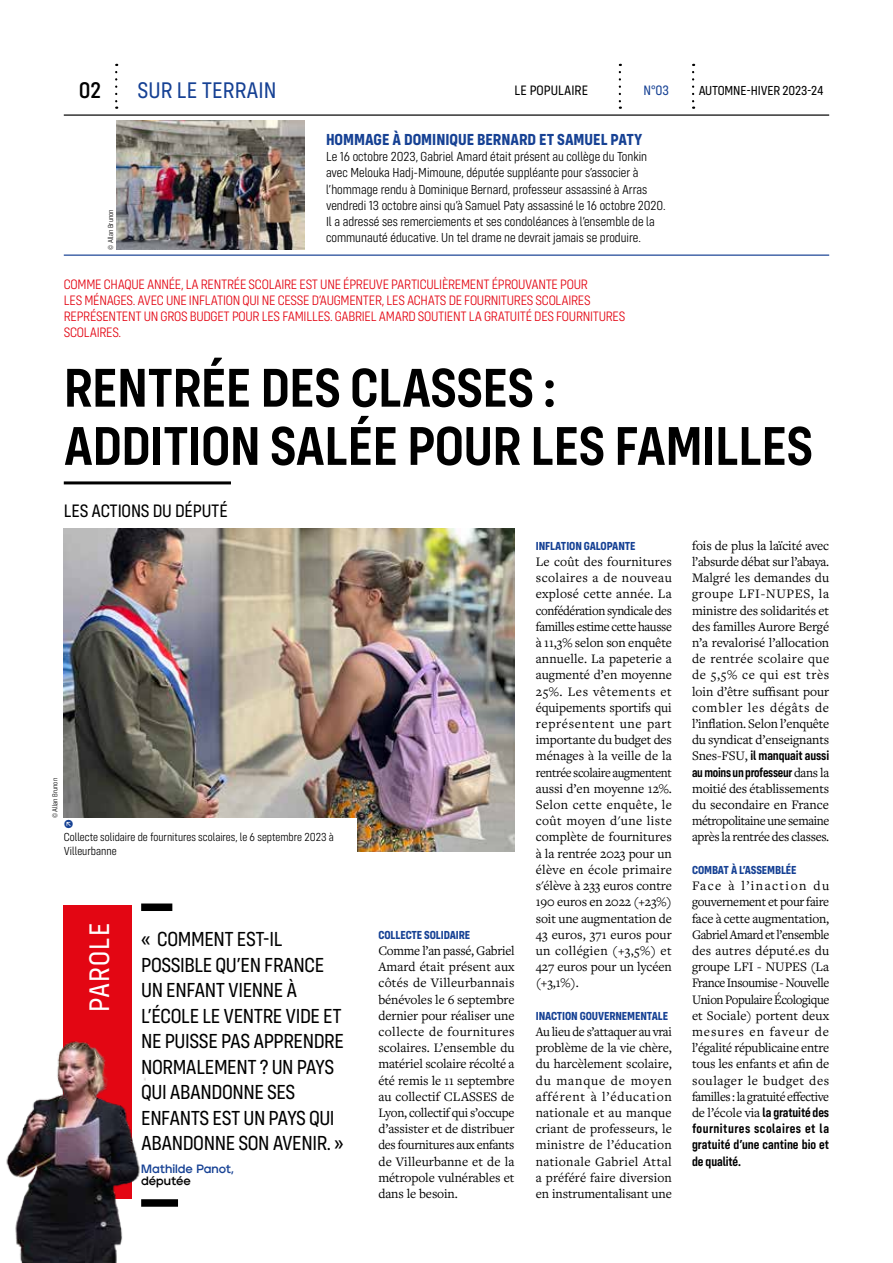
<style>
.page{position:relative;width:893px;height:1263px;background:#fff}
.page>*{position:absolute;margin:0;border:0;box-sizing:border-box;transform-origin:0 0}
.t1{font:600 56.4px/58.2px "Config Condensed";letter-spacing:-.01em;color:#000}
.t2{font:29.25px "Config Condensed";letter-spacing:.04em;color:#fff}
.t3{font:23.4px "Config Condensed";color:#164194}
.t4{font:500 23.4px "Config Condensed";color:#000}
.t5{font:21px/25.5px "Config Condensed";letter-spacing:-.02em;color:#000}
.t6{font:18.6px "Config Condensed";letter-spacing:-.01em;color:#000}
.t7{font:700 16.5px "Config Condensed";color:#164194}
.t8{font:300 14.1px/15.9px "Config Condensed";letter-spacing:-.02em;color:#e30613}
.t9{font:14.1px "Config Condensed";color:#000}
.t10{font:14.1px "Config Condensed";color:#164194}
.t11{font:13.5px/16.2px "Freight Text Pro";letter-spacing:-.01em;color:#000;text-align:justify}
.t12{font:300 13.5px/16.2px "Config Condensed";color:#000}
.t13{font:600 13.5px/16.2px "Config Condensed";letter-spacing:-.01em;color:#000}
.t14{font:13.5px "Config Condensed";letter-spacing:-.01em;color:#000}
.t15{font:700 12px "Config Condensed";letter-spacing:-.01em;color:#164194}
.t16{font:300 12px/13.5px "Config Condensed";color:#000}
.t17{font:700 12px "Jeko";color:#164194}
.t18{font:700 12px "Jeko";letter-spacing:-.01em;color:#000}
.t19{font:12px "Config Condensed";color:#164194}
.t20{font:300 7.5px "Config Condensed";color:#000}
.s1{font-family:"Freight Text Pro";font-weight:400}
</style>
<div class="page">
<hr style="left:64px;top:114px;width:765px;height:2px;background:#000">
<svg style="left:115px;top:72px;width:2px;height:37px"></svg>
<svg style="left:619px;top:72px;width:2px;height:37px"></svg>
<svg style="left:692px;top:72px;width:2px;height:37px"></svg>
<hr style="left:64px;top:481px;width:167px;height:3px;background:#000">
<img style="left:64px;top:528px;width:450px;height:323px">
<div style="left:64px;top:906px;width:68px;height:293px;background:#e30613"></div>
<div style="left:141px;top:903px;width:31px;height:8px;background:#000"></div>
<div style="left:141px;top:1199px;width:37px;height:8px;background:#000"></div>
<hr style="left:64px;top:255px;width:765px;height:1px;background:#164194">
<div style="left:64px;top:818px;width:293px;height:44px;background:#fff"></div>
<img style="left:116px;top:120px;width:189px;height:130px">
<img style="left:6px;top:1032px;width:139px;height:231px">
<h3 class="t4" style="left:79px;top:77px;width:24px">02</h3>
<h3 class="t3" style="left:137px;top:77px;width:141px">SUR LE TERRAIN</h3>
<p class="t9" style="left:515px;top:82px;width:75px">LE POPULAIRE</p>
<p class="t10" style="left:643px;top:82px;width:27px">N°03</p>
<p class="t14" style="left:699px;top:83px;width:126px">AUTOMNE-HIVER 2023-24</p>
<p class="t20" style="left:106px;top:250px;width:42px;rotate:-90deg">© Allan Brunon</p>
<p class="t7" style="left:326px;top:130px;width:318px">HOMMAGE À DOMINIQUE BERNARD ET SAMUEL PATY</p>
<p class="t12" style="left:326px;top:149px;width:341px">Le 16 octobre 2023, Gabriel Amard était présent au collège du Tonkin avec Melouka Hadj-Mimoune, députée suppléante pour s’associer à l’hommage rendu à Dominique Bernard, professeur assassiné à Arras vendredi 13 octobre ainsi qu’à Samuel Paty assassiné le 16 octobre 2020.<br>Il a adressé ses remerciements et ses condoléances à l’ensemble de la communauté éducative. Un tel drame ne devrait jamais se produire.</p>
<p class="t8" style="left:64px;top:277px;width:563px">COMME CHAQUE ANNÉE, LA RENTRÉE SCOLAIRE EST UNE ÉPREUVE PARTICULIÈREMENT ÉPROUVANTE POUR<br>LES MÉNAGES. AVEC UNE INFLATION QUI NE CESSE D’AUGMENTER, LES ACHATS DE FOURNITURES SCOLAIRES REPRÉSENTENT UN GROS BUDGET POUR LES FAMILLES. GABRIEL AMARD SOUTIENT LA GRATUITÉ DES FOURNITURES SCOLAIRES.</p>
<h1 class="t1" style="left:64px;top:358px;width:751px">RENTRÉE DES CLASSES :<br>ADDITION SALÉE POUR LES FAMILLES</h1>
<h3 class="t6" style="left:64px;top:501px;width:166px">LES ACTIONS DU DÉPUTÉ</h3>
<p class="t20" style="left:51px;top:818px;width:42px;rotate:-90deg">© Allan Brunon</p>
<p class="t19" style="left:64px;top:817px;width:11px">↖</p>
<p class="t16" style="left:64px;top:830px;width:272px">Collecte solidaire de fournitures scolaires, le 6 septembre 2023 à<br>Villeurbanne</p>
<h2 class="t2" style="left:83px;top:1012px;width:91px;rotate:-90deg">PAROLE</h2>
<h3 class="t5" style="left:141px;top:927px;width:204px">« COMMENT EST-IL<br>POSSIBLE QU’EN FRANCE<br>UN ENFANT VIENNE À<br>L’ÉCOLE LE VENTRE VIDE ET<br>NE PUISSE PAS APPRENDRE<br>NORMALEMENT ? UN PAYS<br>QUI ABANDONNE SES<br>ENFANTS EST UN PAYS QUI<br>ABANDONNE SON AVENIR. »</h3>
<p class="t17" style="left:141px;top:1162px;width:94px">Mathilde Panot,</p>
<p class="t18" style="left:141px;top:1174px;width:51px">députée</p>
<p class="t15" style="left:378px;top:928px;width:93px">COLLECTE SOLIDAIRE</p>
<p class="t11" style="left:378px;top:942px;width:138px">Comme l’an passé, Gabriel Amard était présent aux côtés de Villeurbannais bénévoles le 6 septembre dernier pour réaliser une collecte de fournitures scolaires. L’ensemble du matériel scolaire récolté a été remis le 11 septembre au collectif CLASSES de Lyon, collectif qui s’occupe d’assister et de distribuer des fournitures aux enfants de Villeurbanne et de la métropole vulnérables et dans le besoin.</p>
<p class="t15" style="left:536px;top:539px;width:101px">INFLATION GALOPANTE</p>
<p class="t11" style="left:536px;top:553px;width:138px">Le coût des fournitures scolaires a de nouveau explosé cette année. La confédération syndicale des familles estime cette hausse à 11,3% selon son enquête annuelle. La papeterie a augmenté d’en moyenne 25%. Les vêtements et équipements sportifs qui représentent une part importante du budget des ménages à la veille de la rentrée scolaire augmentent aussi d’en moyenne 12%.<br>Selon cette enquête, le coût moyen d'une liste complète de fournitures à la rentrée 2023 pour un élève en école primaire s'élève à 233 euros contre 190 euros en 2022 (+23%) soit une augmentation de 43 euros, 371 euros pour un collégien (+3,5%) et 427 euros pour un lycéen (+3,1%).</p>
<p class="t15" style="left:536px;top:1009px;width:134px">INACTION GOUVERNEMENTALE</p>
<p class="t11" style="left:536px;top:1023px;width:138px">Au lieu de s’attaquer au vrai problème de la vie chère, du harcèlement scolaire, du manque de moyen afférent à l’éducation nationale et au manque criant de professeurs, le ministre de l’éducation nationale Gabriel Attal a préféré faire diversion en instrumentalisant une</p>
<p class="t11" style="left:692px;top:537px;width:139px">fois de plus la laïcité avec l’absurde débat sur l’abaya.<br>Malgré les demandes du groupe LFI-NUPES, la ministre des solidarités et des familles Aurore Bergé n’a revalorisé l’allocation de rentrée scolaire que de 5,5% ce qui est très loin d’être suffisant pour combler les dégâts de l’inflation. Selon l’enquête du syndicat d’enseignants</p>
<p class="t13" style="left:692px;top:748px;width:139px"><span class="s1">Snes-FSU,</span> il manquait aussi au moins un professeur<span class="s1">dans la</span></p>
<p class="t11" style="left:692px;top:780px;width:139px">moitié des établissements du secondaire en France métropolitaine une semaine après la rentrée des classes.</p>
<p class="t15" style="left:692px;top:863px;width:106px">COMBAT À L’ASSEMBLÉE</p>
<p class="t11" style="left:692px;top:877px;width:139px">Face à l’inaction du gouvernement et pour faire face à cette augmentation, Gabriel Amard et l’ensemble des autres député.es du groupe LFI - NUPES (La France Insoumise - Nouvelle Union Populaire Écologique et Sociale) portent deux mesures en faveur de l’égalité républicaine entre tous les enfants et afin de soulager le budget des familles : la gratuité effective</p>
<p class="t13" style="left:692px;top:1104px;width:139px;text-align:justify"><span class="s1">de l’école via</span> la gratuité des fournitures scolaires et la gratuité d’une cantine bio et de qualité.</p>
</div>
